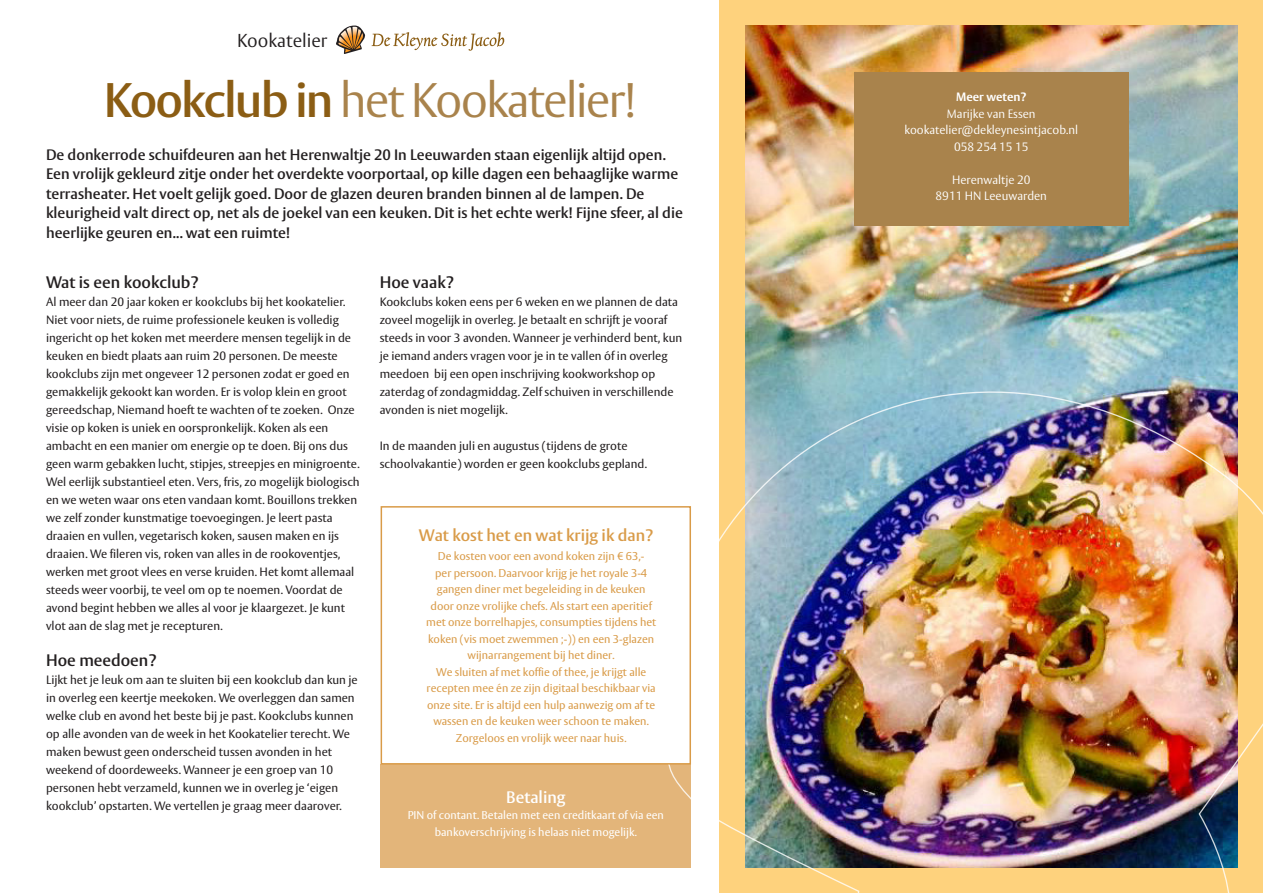
<style>
.page{position:relative;width:1263px;height:893px;background:#fff}
.page>*{position:absolute;margin:0;border:0;box-sizing:border-box;transform-origin:0 0}
.t1{font:300 48px "Vesta";letter-spacing:-.04em;color:#a9834c}
.t2{font:300 18.6px "Vesta";color:#231f20}
.t3{font:600 16.5px "Vesta";color:#231f20}
.t4{font:600 16.5px "Vesta";color:#d99b48}
.t5{font:600 16.5px "Vesta";color:#fff}
.t6{font:600 15px/19.5px "Vesta";color:#231f20}
.t7{font:12px/18px "Vesta";color:#231f20}
.t8{font:300 12px "Vesta";color:#fff}
.t9{font:700 12px "Vesta";color:#fff}
.t10{font:11.25px/16.5px "Vesta";color:#d99b48;text-align:center}
.t11{font:11.25px/16.5px "Vesta";color:#fff;text-align:center}
.s1{font-weight:600;color:#8b5d14}
</style>
<div class="page">
<div style="left:381px;top:764px;width:310px;height:103px;background:#e3b57a"></div>
<div style="left:720px;top:0;width:543px;height:893px;background:#fed27d"></div>
<img style="left:745px;top:25px;width:492px;height:356px">
<svg style="left:336px;top:26px;width:29px;height:28px"></svg>
<svg style="left:372px;top:32px;width:132px;height:19px"></svg>
<img style="left:656px;top:381px;width:607px;height:512px">
<div style="left:381px;top:506px;width:310px;height:259px;border:2px solid #d99b48"></div>
<div style="left:854px;top:72px;width:275px;height:154px;background:#a9834c"></div>
<p class="t2" style="left:237px;top:29px;width:92px">Kookatelier</p>
<p class="t1" style="left:104px;top:71px;width:535px"><span class="s1">Kookclub in</span> het Kookatelier!</p>
<p class="t6" style="left:46px;top:146px;width:638px">De donkerrode schuifdeuren aan het Herenwaltje 20 In Leeuwarden staan eigenlijk altijd open.<br>Een vrolijk gekleurd zitje onder het overdekte voorportaal, op kille dagen een behaaglijke warme terrasheater. Het voelt gelijk goed. Door de glazen deuren branden binnen al de lampen. De kleurigheid valt direct op, net als de joekel van een keuken. Dit is het echte werk! Fijne sfeer, al die heerlijke geuren en... wat een ruimte!</p>
<p class="t3" style="left:46px;top:272px;width:154px">Wat is een kookclub?</p>
<p class="t7" style="left:46px;top:293px;width:315px">Al meer dan 20 jaar koken er kookclubs bij het kookatelier.<br>Niet voor niets, de ruime professionele keuken is volledig ingericht op het koken met meerdere mensen tegelijk in de keuken en biedt plaats aan ruim 20 personen. De meeste kookclubs zijn met ongeveer 12 personen zodat er goed en gemakkelijk gekookt kan worden. Er is volop klein en groot gereedschap, Niemand hoeft te wachten of te zoeken. Onze visie op koken is uniek en oorspronkelijk. Koken als een ambacht en een manier om energie op te doen. Bij ons dus geen warm gebakken lucht, stipjes, streepjes en minigroente.<br>Wel eerlijk substantieel eten. Vers, fris, zo mogelijk biologisch en we weten waar ons eten vandaan komt. Bouillons trekken we zelf zonder kunstmatige toevoegingen. Je leert pasta draaien en vullen, vegetarisch koken, sausen maken en ijs draaien. We fileren vis, roken van alles in de rookoventjes, werken met groot vlees en verse kruiden. Het komt allemaal steeds weer voorbij, te veel om op te noemen. Voordat de avond begint hebben we alles al voor je klaargezet. Je kunt vlot aan de slag met je recepturen.</p>
<p class="t3" style="left:46px;top:650px;width:112px">Hoe meedoen?</p>
<p class="t7" style="left:46px;top:671px;width:313px">Lijkt het je leuk om aan te sluiten bij een kookclub dan kun je in overleg een keertje meekoken. We overleggen dan samen welke club en avond het beste bij je past. Kookclubs kunnen op alle avonden van de week in het Kookatelier terecht. We maken bewust geen onderscheid tussen avonden in het weekend of doordeweeks. Wanneer je een groep van 10 personen hebt verzameld, kunnen we in overleg je ‘eigen kookclub’ opstarten. We vertellen je graag meer daarover.</p>
<p class="t3" style="left:380px;top:272px;width:76px">Hoe vaak?</p>
<p class="t7" style="left:380px;top:293px;width:304px">Kookclubs koken eens per 6 weken en we plannen de data zoveel mogelijk in overleg. Je betaalt en schrijft je vooraf steeds in voor 3 avonden. Wanneer je verhinderd bent, kun je iemand anders vragen voor je in te vallen óf in overleg meedoen bij een open inschrijving kookworkshop op zaterdag of zondagmiddag. Zelf schuiven in verschillende avonden is niet mogelijk.</p>
<p class="t7" style="left:380px;top:437px;width:269px">In de maanden juli en augustus (tijdens de grote schoolvakantie) worden er geen kookclubs gepland.</p>
<p class="t4" style="left:419px;top:526px;width:236px">Wat kost het en wat krijg ik dan?</p>
<p class="t10" style="left:426px;top:548px;width:232px">De kosten voor een avond koken zijn € 63,-<br>per persoon. Daarvoor krijg je het royale 3-4 gangen diner met begeleiding in de keuken door onze vrolijke chefs. Als start een aperitief met onze borrelhapjes, consumpties tijdens het koken (vis moet zwemmen ;-)) en een 3-glazen wijnarrangement bij het diner.<br>We sluiten af met koffie of thee, je krijgt alle recepten mee én ze zijn digitaal beschikbaar via onze site. Er is altijd een hulp aanwezig om af te wassen en de keuken weer schoon te maken.<br>Zorgeloos en vrolijk weer naar huis.</p>
<p class="t5" style="left:506px;top:787px;width:61px">Betaling</p>
<p class="t11" style="left:408px;top:807px;width:258px">PIN of contant. Betalen met een creditkaart of via een bankoverschrijving is helaas niet mogelijk.</p>
<p class="t9" style="left:956px;top:89px;width:72px">Meer weten?</p>
<p class="t8" style="left:947px;top:106px;width:90px">Marijke van Essen</p>
<p class="t8" style="left:904px;top:123px;width:175px">kookatelier@dekleynesintjacob.nl</p>
<p class="t8" style="left:954px;top:139px;width:76px">058 254 15 15</p>
<p class="t8" style="left:952px;top:172px;width:80px">Herenwaltje 20</p>
<p class="t8" style="left:936px;top:189px;width:113px">8911 HN Leeuwarden</p>
</div>
